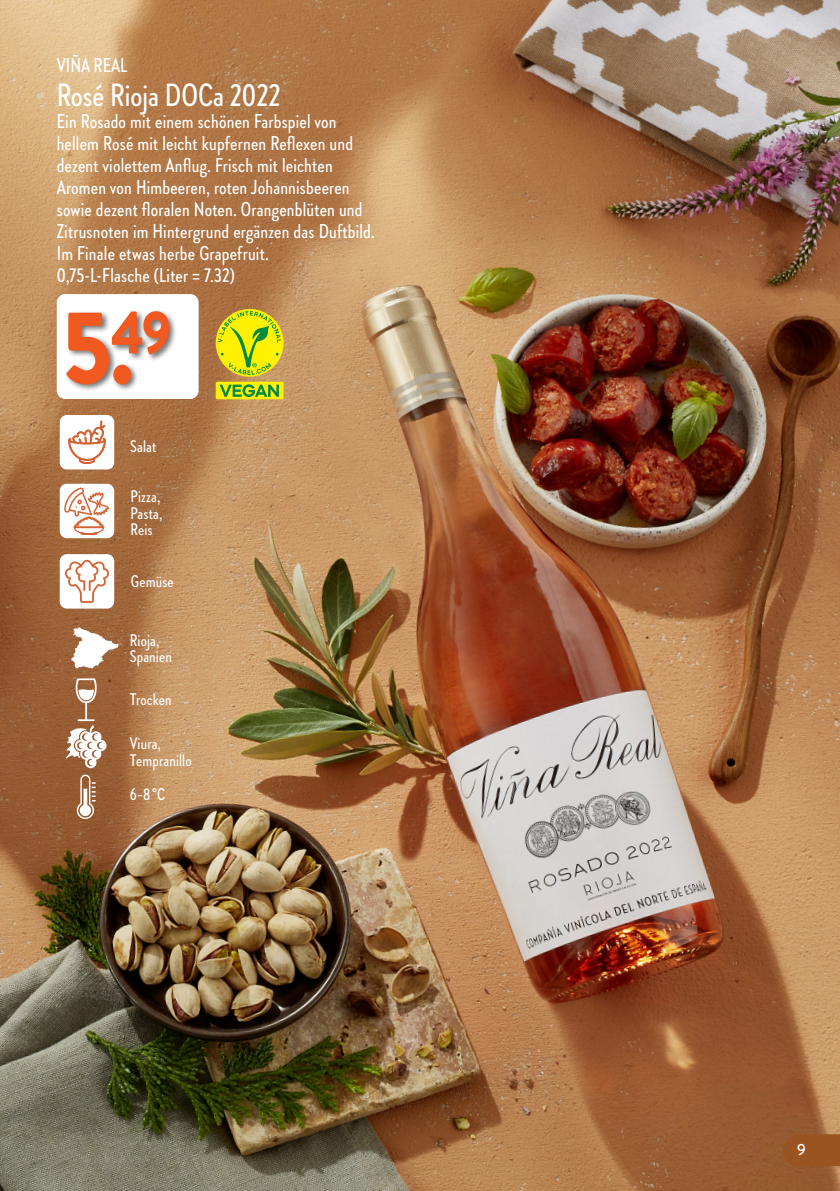
<style>
.page{position:relative;width:840px;height:1191px;background:#fff}
.page>*{position:absolute;margin:0;border:0;box-sizing:border-box;transform-origin:0 0}
.VKP_verkauspreis_202{font:900 104px "Brandon Grotesque";color:#f15921;scale:.9 1}
.t1{font:500 32px "Brandon Grotesque Cond";color:#fff}
.t2{font:500 20px/22px "Brandon Grotesque Cond";letter-spacing:.01em;color:#fff}
.artikeltext{font:500 16.8px/16.8px "Brandon Grotesque Cond";letter-spacing:.01em;color:#fff}
.t3{font:500 16px "Brandon Grotesque";color:#fff}
</style>
<div class="page">
<img style="left:0;top:0;width:839px;height:1191px">
<svg style="left:0;top:304px;width:18px;height:128px;background:#c69463"></svg>
<div style="left:57px;top:294px;width:141px;height:105px;background:#fff;border-radius:8px"></div>
<div style="left:64px;top:309px;width:113px;height:83px;background:#231f20;opacity:.64"></div>
<svg style="left:215px;top:309px;width:68px;height:68px"></svg>
<svg style="left:218px;top:311px;width:63px;height:64px;background:#ced216"></svg>
<div style="left:215px;top:382px;width:68px;height:17px;background:#fff101;border-radius:2px"></div>
<svg style="left:219px;top:384px;width:60px;height:13px"></svg>
<svg style="left:66px;top:678px;width:40px;height:90px"></svg>
<svg style="left:77px;top:774px;width:18px;height:45px"></svg>
<svg style="left:71px;top:627px;width:48px;height:41px"></svg>
<div style="left:60px;top:554px;width:54px;height:54px;background:#fff;border-radius:7px"></div>
<svg style="left:65px;top:559px;width:44px;height:44px"></svg>
<div style="left:60px;top:415px;width:54px;height:54px;background:#fff;border-radius:7px"></div>
<svg style="left:68px;top:420px;width:38px;height:44px"></svg>
<div style="left:60px;top:484px;width:54px;height:54px;background:#fff;border-radius:7px"></div>
<svg style="left:64px;top:487px;width:45px;height:48px"></svg>
<svg style="left:782px;top:1134px;width:57px;height:32px;background:#995423"></svg>
<p class="t2" style="left:57px;top:54px;width:72px">VIÑA REAL</p>
<p class="t1" style="left:57px;top:73px;width:225px">Rosé Rioja DOCa 2022</p>
<p class="t2" style="left:57px;top:110px;width:319px">Ein Rosado mit einem schönen Farbspiel von hellem Rosé mit leicht kupfernen Reflexen und dezent violettem Anflug. Frisch mit leichten Aromen von Himbeeren, roten Johannisbeeren sowie dezent floralen Noten. Orangenblüten und Zitrusnoten im Hintergrund ergänzen das Duftbild.<br>Im Finale etwas herbe Grapefruit.<br>0,75-L-Flasche (Liter = 7.32)</p>
<p class="VKP_verkauspreis_202" style="left:62px;top:274px;width:122px">5.<sup>49</sup></p>
<p class="artikeltext" style="left:130px;top:438px;width:28px">Salat</p>
<p class="artikeltext" style="left:130px;top:487px;width:33px">Pizza,<br>Pasta,<br>Reis</p>
<p class="artikeltext" style="left:131px;top:573px;width:44px">Gemüse</p>
<p class="artikeltext" style="left:130px;top:631px;width:44px">Rioja,<br>Spanien</p>
<p class="artikeltext" style="left:130px;top:690px;width:43px">Trocken</p>
<p class="artikeltext" style="left:130px;top:735px;width:63px">Viura,<br>Tempranillo</p>
<p class="artikeltext" style="left:130px;top:786px;width:37px">6–8 °C</p>
<p class="t3" style="left:796px;top:1138px;width:10px">9</p>
</div>
